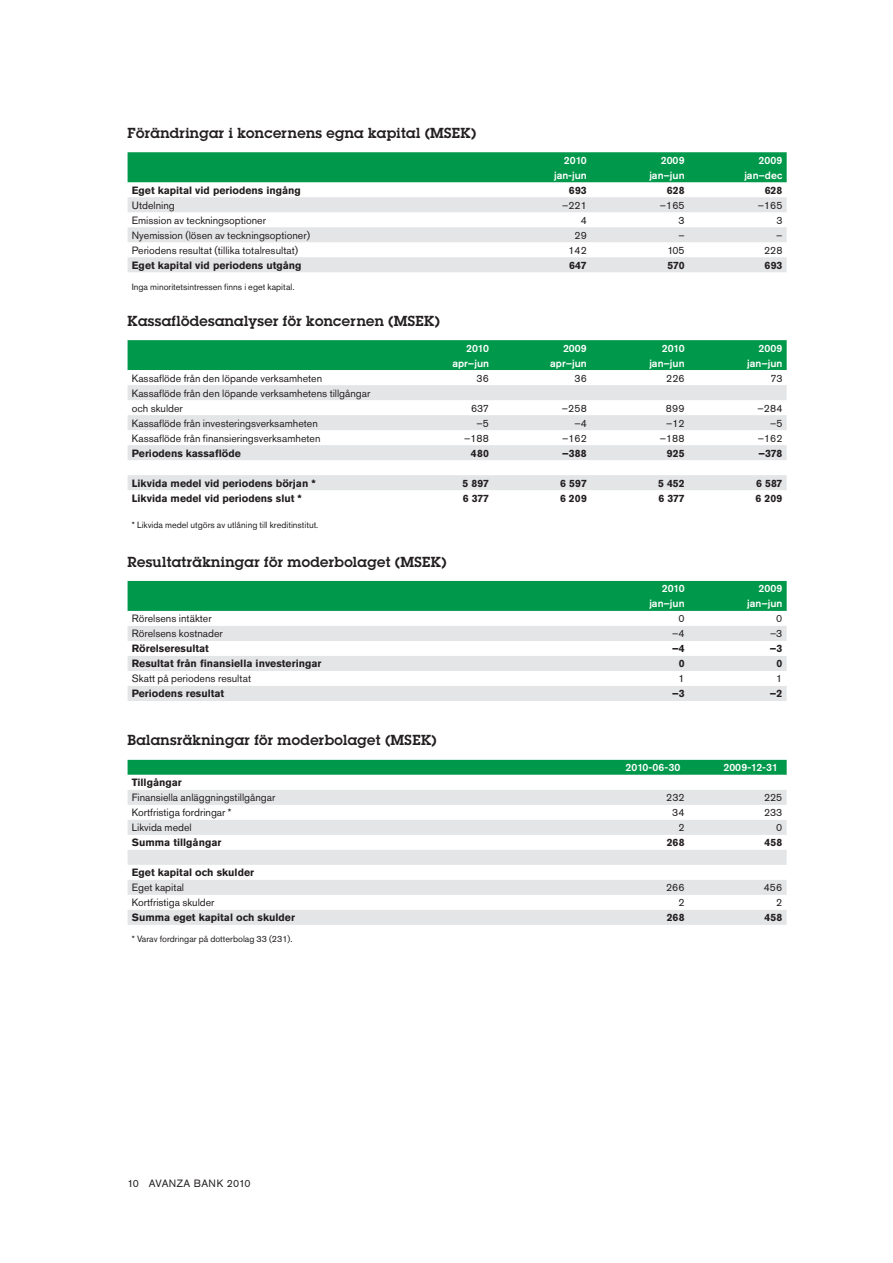
<style>
.page{position:relative;width:893px;height:1263px;background:#fff}
.page>*{position:absolute;margin:0;border:0;box-sizing:border-box;transform-origin:0 0}
.t1{font:600 14.25px "Lubalin Graph Std";letter-spacing:.025em;color:#231f20}
.t2{font:10.5px/15px "Akzidenz Grotesk Pro";color:#231f20}
.t3{font:700 10.5px "Akzidenz Grotesk Pro";color:#231f20}
.t4{font:500 10.5px "Akzidenz Grotesk Pro";color:#fff}
.t5{font:9px "Akzidenz Grotesk Pro";color:#231f20}
</style>
<div class="page">
<div style="left:128px;top:152px;width:659px;height:30px;background:#00984a"></div>
<svg style="left:128px;top:197px;width:659px;height:75px;fill:#e4e5e7"></svg>
<div style="left:128px;top:340px;width:659px;height:30px;background:#00984a"></div>
<svg style="left:128px;top:385px;width:659px;height:105px;fill:#e4e5e7"></svg>
<div style="left:128px;top:581px;width:659px;height:30px;background:#00984a"></div>
<svg style="left:128px;top:626px;width:659px;height:75px;fill:#e4e5e7"></svg>
<div style="left:128px;top:760px;width:659px;height:15px;background:#00984a"></div>
<svg style="left:128px;top:790px;width:659px;height:135px;fill:#e4e5e7"></svg>
<h1 class="t1" style="left:128px;top:123px;width:327px">Förändringar i koncernens egna kapital (MSEK</h1>
<h1 class="t1" style="left:471px;top:123px;width:7px">)</h1>
<p class="t4" style="left:564px;top:153px;width:24px">2010</p>
<p class="t4" style="left:661px;top:153px;width:25px">2009</p>
<p class="t4" style="left:759px;top:153px;width:25px">2009</p>
<p class="t4" style="left:554px;top:168px;width:34px">jan-jun</p>
<p class="t4" style="left:649px;top:168px;width:37px">jan–jun</p>
<p class="t4" style="left:744px;top:168px;width:40px">jan–dec</p>
<p class="t3" style="left:132px;top:183px;width:171px">Eget kapital vid periodens ingång</p>
<p class="t3" style="left:569px;top:183px;width:19px">693</p>
<p class="t3" style="left:667px;top:183px;width:19px">628</p>
<p class="t3" style="left:765px;top:183px;width:19px">628</p>
<p class="t2" style="left:132px;top:197px;width:44px">Utdelning</p>
<p class="t2" style="left:562px;top:197px;width:26px">–221</p>
<p class="t2" style="left:660px;top:197px;width:26px">–165</p>
<p class="t2" style="left:758px;top:197px;width:26px">–165</p>
<p class="t2" style="left:132px;top:212px;width:136px">Emission av teckningsoptioner</p>
<p class="t2" style="left:581px;top:212px;width:8px">4</p>
<p class="t2" style="left:678px;top:212px;width:8px">3</p>
<p class="t2" style="left:776px;top:212px;width:8px">3</p>
<p class="t2" style="left:132px;top:227px;width:180px">Nyemission (lösen av teckningsoptioner)</p>
<p class="t2" style="left:575px;top:227px;width:14px">29</p>
<p class="t2" style="left:678px;top:227px;width:8px">–</p>
<p class="t2" style="left:776px;top:227px;width:8px">–</p>
<p class="t2" style="left:132px;top:242px;width:168px">Periodens resultat (tillika totalresultat)</p>
<p class="t2" style="left:568px;top:242px;width:20px">142</p>
<p class="t2" style="left:667px;top:242px;width:19px">105</p>
<p class="t2" style="left:764px;top:242px;width:20px">228</p>
<p class="t3" style="left:132px;top:258px;width:171px">Eget kapital vid periodens utgång</p>
<p class="t3" style="left:569px;top:258px;width:19px">647</p>
<p class="t3" style="left:667px;top:258px;width:19px">570</p>
<p class="t3" style="left:765px;top:258px;width:19px">693</p>
<p class="t5" style="left:132px;top:281px;width:164px">Inga minoritetsintressen finns i eget kapital.</p>
<h1 class="t1" style="left:128px;top:311px;width:290px">Kassaflödesanalyser för koncernen (MSEK</h1>
<h1 class="t1" style="left:435px;top:311px;width:7px">)</h1>
<p class="t4" style="left:466px;top:341px;width:24px">2010</p>
<p class="t4" style="left:563px;top:341px;width:25px">2009</p>
<p class="t4" style="left:662px;top:341px;width:24px">2010</p>
<p class="t4" style="left:759px;top:341px;width:25px">2009</p>
<p class="t4" style="left:452px;top:356px;width:38px">apr–jun</p>
<p class="t4" style="left:550px;top:356px;width:38px">apr–jun</p>
<p class="t4" style="left:649px;top:356px;width:37px">jan–jun</p>
<p class="t4" style="left:747px;top:356px;width:37px">jan–jun</p>
<p class="t2" style="left:132px;top:370px;width:192px">Kassaflöde från den löpande verksamheten</p>
<p class="t2" style="left:477px;top:370px;width:14px">36</p>
<p class="t2" style="left:574px;top:370px;width:14px">36</p>
<p class="t2" style="left:666px;top:370px;width:20px">226</p>
<p class="t2" style="left:771px;top:370px;width:13px">73</p>
<p class="t2" style="left:132px;top:385px;width:240px">Kassaflöde från den löpande verksamhetens tillgångar och skulder</p>
<p class="t2" style="left:471px;top:400px;width:19px">637</p>
<p class="t2" style="left:562px;top:400px;width:26px">–258</p>
<p class="t2" style="left:666px;top:400px;width:20px">899</p>
<p class="t2" style="left:758px;top:400px;width:26px">–284</p>
<p class="t2" style="left:132px;top:415px;width:187px">Kassaflöde från investeringsverksamheten</p>
<p class="t2" style="left:477px;top:415px;width:14px">–5</p>
<p class="t2" style="left:574px;top:415px;width:14px">–4</p>
<p class="t2" style="left:666px;top:415px;width:20px">–12</p>
<p class="t2" style="left:770px;top:415px;width:14px">–5</p>
<p class="t2" style="left:132px;top:430px;width:190px">Kassaflöde från finansieringsverksamheten</p>
<p class="t2" style="left:464px;top:430px;width:26px">–188</p>
<p class="t2" style="left:562px;top:430px;width:26px">–162</p>
<p class="t2" style="left:660px;top:430px;width:26px">–188</p>
<p class="t2" style="left:758px;top:430px;width:26px">–162</p>
<p class="t3" style="left:132px;top:446px;width:110px">Periodens kassaflöde</p>
<p class="t3" style="left:471px;top:446px;width:20px">480</p>
<p class="t3" style="left:562px;top:446px;width:26px">–388</p>
<p class="t3" style="left:667px;top:446px;width:19px">925</p>
<p class="t3" style="left:759px;top:446px;width:25px">–378</p>
<p class="t3" style="left:132px;top:476px;width:185px">Likvida medel vid periodens början *</p>
<p class="t3" style="left:462px;top:476px;width:28px">5 897</p>
<p class="t3" style="left:560px;top:476px;width:28px">6 597</p>
<p class="t3" style="left:658px;top:476px;width:28px">5 452</p>
<p class="t3" style="left:756px;top:476px;width:28px">6 587</p>
<p class="t3" style="left:132px;top:491px;width:171px">Likvida medel vid periodens slut *</p>
<p class="t3" style="left:463px;top:491px;width:28px">6 377</p>
<p class="t3" style="left:560px;top:491px;width:28px">6 209</p>
<p class="t3" style="left:658px;top:491px;width:28px">6 377</p>
<p class="t3" style="left:756px;top:491px;width:28px">6 209</p>
<p class="t5" style="left:132px;top:519px;width:188px">* Likvida medel utgörs av utlåning till kreditinstitut.</p>
<h1 class="t1" style="left:128px;top:552px;width:297px">Resultaträkningar för moderbolaget (MSEK</h1>
<h1 class="t1" style="left:441px;top:552px;width:7px">)</h1>
<p class="t4" style="left:662px;top:582px;width:24px">2010</p>
<p class="t4" style="left:759px;top:582px;width:25px">2009</p>
<p class="t4" style="left:649px;top:597px;width:37px">jan–jun</p>
<p class="t4" style="left:747px;top:597px;width:37px">jan–jun</p>
<p class="t2" style="left:132px;top:611px;width:81px">Rörelsens intäkter</p>
<p class="t2" style="left:678px;top:611px;width:8px">0</p>
<p class="t2" style="left:776px;top:611px;width:8px">0</p>
<p class="t2" style="left:132px;top:626px;width:93px">Rörelsens kostnader</p>
<p class="t2" style="left:672px;top:626px;width:14px">–4</p>
<p class="t2" style="left:770px;top:626px;width:14px">–3</p>
<p class="t3" style="left:132px;top:642px;width:79px">Rörelseresultat</p>
<p class="t3" style="left:672px;top:642px;width:14px">–4</p>
<p class="t3" style="left:770px;top:642px;width:14px">–3</p>
<p class="t3" style="left:132px;top:657px;width:191px">Resultat från finansiella investeringar</p>
<p class="t3" style="left:679px;top:657px;width:7px">0</p>
<p class="t3" style="left:776px;top:657px;width:7px">0</p>
<p class="t2" style="left:132px;top:671px;width:121px">Skatt på periodens resultat</p>
<p class="t2" style="left:678px;top:671px;width:8px">1</p>
<p class="t2" style="left:776px;top:671px;width:8px">1</p>
<p class="t3" style="left:132px;top:687px;width:94px">Periodens resultat</p>
<p class="t3" style="left:672px;top:687px;width:14px">–3</p>
<p class="t3" style="left:770px;top:687px;width:14px">–2</p>
<h1 class="t1" style="left:128px;top:731px;width:287px">Balansräkningar för moderbolaget (MSEK</h1>
<h1 class="t1" style="left:432px;top:731px;width:7px">)</h1>
<p class="t4" style="left:626px;top:761px;width:56px">2010-06-30</p>
<p class="t4" style="left:723px;top:761px;width:56px">2009-12-31</p>
<p class="t3" style="left:132px;top:776px;width:52px">Tillgångar</p>
<p class="t2" style="left:132px;top:790px;width:145px">Finansiella anläggningstillgångar</p>
<p class="t2" style="left:666px;top:790px;width:20px">232</p>
<p class="t2" style="left:764px;top:790px;width:20px">225</p>
<p class="t2" style="left:132px;top:805px;width:101px">Kortfristiga fordringar *</p>
<p class="t2" style="left:672px;top:805px;width:14px">34</p>
<p class="t2" style="left:764px;top:805px;width:20px">233</p>
<p class="t2" style="left:132px;top:820px;width:61px">Likvida medel</p>
<p class="t2" style="left:678px;top:820px;width:8px">2</p>
<p class="t2" style="left:776px;top:820px;width:8px">0</p>
<p class="t3" style="left:132px;top:836px;width:91px">Summa tillgångar</p>
<p class="t3" style="left:667px;top:836px;width:19px">268</p>
<p class="t3" style="left:764px;top:836px;width:19px">458</p>
<p class="t3" style="left:132px;top:866px;width:124px">Eget kapital och skulder</p>
<p class="t2" style="left:132px;top:880px;width:54px">Eget kapital</p>
<p class="t2" style="left:666px;top:880px;width:20px">266</p>
<p class="t2" style="left:764px;top:880px;width:20px">456</p>
<p class="t2" style="left:132px;top:895px;width:84px">Kortfristiga skulder</p>
<p class="t2" style="left:678px;top:895px;width:8px">2</p>
<p class="t2" style="left:776px;top:895px;width:8px">2</p>
<p class="t3" style="left:132px;top:911px;width:165px">Summa eget kapital och skulder</p>
<p class="t3" style="left:667px;top:911px;width:19px">268</p>
<p class="t3" style="left:764px;top:911px;width:19px">458</p>
<p class="t5" style="left:132px;top:933px;width:162px">* Varav fordringar på dotterbolag 33 (231).</p>
<p class="t2" style="left:128px;top:1176px;width:124px">10 Avanza BANK 2010</p>
</div>
